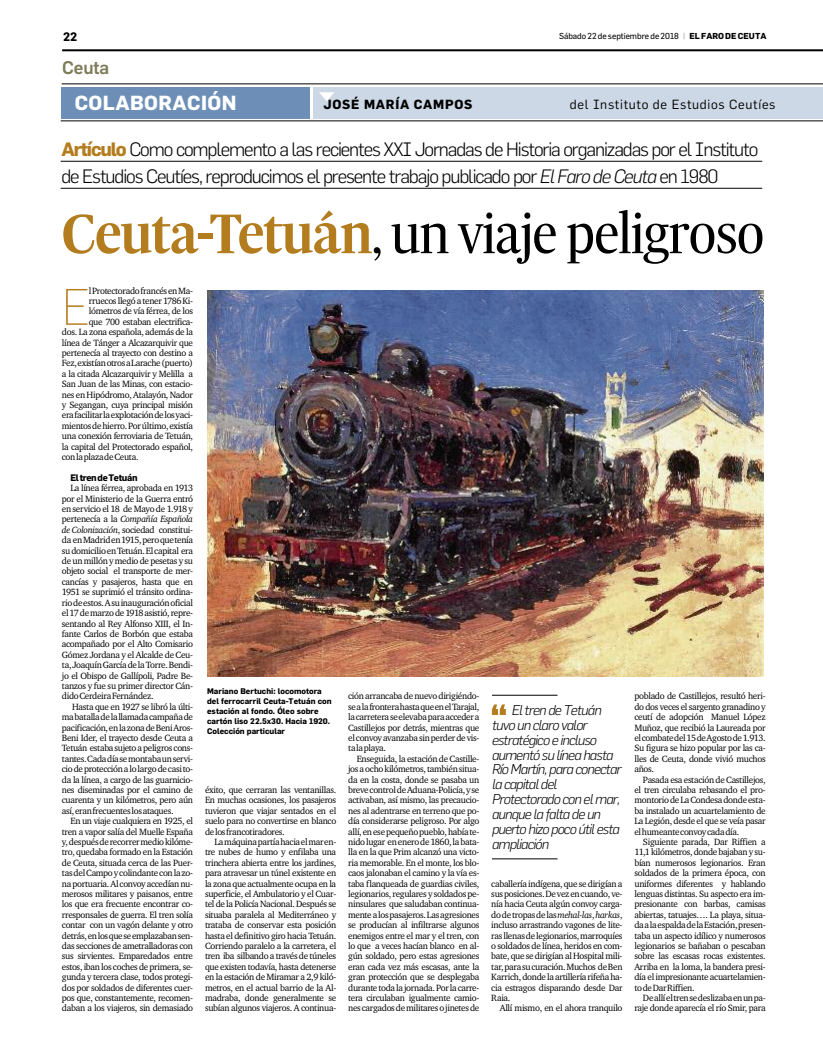
<style>
.page{position:relative;width:823px;height:1049px;background:#fff}
.page>*{position:absolute;margin:0;border:0;box-sizing:border-box;transform-origin:0 0}
.t1{font:60px "Expresso Titulos";letter-spacing:-.035em;color:#000}
.t2{font:200 50.2px "Flama";color:#b37c1e}
.t3{font:700 20px "Flama";letter-spacing:.02em;color:#fff}
.t4{font:300 19px/27px "Flama";letter-spacing:-.06em;color:#000}
.t5{font:500 18px "Flama";letter-spacing:-.005em;color:#7d7c58}
.t6{font:italic 300 14px/14.9px "Flama";letter-spacing:-.06em;color:#000}
.t7{font:13px "Flama";letter-spacing:.05em;color:#000}
.t8{font:700 13px "Flama";letter-spacing:.055em;color:#000}
.t9{font:700 12px "Flama";color:#000}
.t10{font:9.3px/10.4px "Charter ITC";letter-spacing:-.035em;color:#000;text-align:justify}
.t11{font:700 9.3px "Flama";letter-spacing:-.035em;color:#000}
.t12{font:8.5px "Flama Basic";letter-spacing:-.005em;color:#000}
.t13{font:700 8px/10px "Flama";color:#000}
.s1{font-family:"Flama";font-weight:200}
.s2{font-family:"Flama";font-weight:700}
.s3{font-weight:700;color:#b37c1e}
.s4{font-style:italic}
</style>
<div class="page">
<hr style="left:61px;top:161px;width:700px;height:1px;background:#000">
<hr style="left:61px;top:188px;width:700px;height:1px;background:#000">
<hr style="left:62px;top:49px;width:760px;height:2px;background:#000">
<hr style="left:62px;top:84px;width:760px;height:1px;background:#000">
<hr style="left:61px;top:121px;width:761px;height:1px;background:#000">
<div style="left:314px;top:87px;width:508px;height:31px;background:#ccd8e6"></div>
<div style="left:61px;top:87px;width:248px;height:31px;background:#6d8fb7"></div>
<img style="left:207px;top:290px;width:556px;height:386px">
<hr style="left:491px;top:859px;width:66px;height:1px;background:#000">
<hr style="left:491px;top:695px;width:66px;height:1px;background:#000">
<svg style="left:491px;top:704px;width:14px;height:11px"></svg>
<p class="t9" style="left:63px;top:31px;width:16px">22</p>
<p class="t12" style="left:558px;top:32px;width:209px">Sábado 22 de septiembre de 2018 <span class="s1">|</span> <span class="s2">ELFARODECEUTA</span></p>
<h3 class="t5" style="left:62px;top:59px;width:49px">Ceuta</h3>
<h3 class="t3" style="left:75px;top:93px;width:163px">COLABORACIÓN</h3>
<h3 class="t8" style="left:323px;top:98px;width:150px">JOSÉ MARÍA CAMPOS</h3>
<h3 class="t7" style="left:569px;top:98px;width:207px">del Instituto de Estudios Ceutíes</h3>
<h3 class="t4" style="left:61px;top:137px;width:698px"><span class="s3">Artículo</span> Como complemento a las recientes XXI Jornadas de Historia organizadas por el Instituto de Estudios Ceutíes, reproducimos el presente trabajo publicado por <span class="s4">El Faro de Ceuta</span> en 1980</h3>
<h1 class="t1" style="left:61px;top:212px;width:705px"><span class="s3">Ceuta-Tetuán</span>, un viaje peligroso</h1>
<h2 class="t2" style="left:62px;top:283px;width:30px">E</h2>
<p class="t10" style="left:89px;top:285px;width:106px">lProtectoradofrancésenMa-</p>
<p class="t10" style="left:89px;top:296px;width:106px">rruecos llegóatener1786Ki-</p>
<p class="t10" style="left:89px;top:306px;width:106px">lómetros de vía férrea, de los</p>
<p class="t10" style="left:89px;top:316px;width:106px">que 700 estaban electrifica-</p>
<p class="t10" style="left:62px;top:327px;width:133px">dos. La zona española, además de la</p>
<p class="t10" style="left:62px;top:337px;width:133px">línea de Tánger a Alcazarquivir que</p>
<p class="t10" style="left:62px;top:348px;width:133px">pertenecía al trayecto con destino a</p>
<p class="t10" style="left:62px;top:358px;width:133px">Fez,existíanotrosaLarache(puerto)</p>
<p class="t10" style="left:62px;top:368px;width:133px">a la citada Alcazarquivir y Melilla a</p>
<p class="t10" style="left:62px;top:379px;width:133px">San Juan de las Minas, con estacio-</p>
<p class="t10" style="left:62px;top:389px;width:133px">nes en Hipódromo, Atalayón, Nador</p>
<p class="t10" style="left:62px;top:400px;width:133px">y Segangan, cuya principal misión</p>
<p class="t10" style="left:62px;top:410px;width:133px">erafacilitarlaexplotacióndelosyaci-</p>
<p class="t10" style="left:62px;top:420px;width:133px">mientosdehierro.Porúltimo,existía</p>
<p class="t10" style="left:62px;top:431px;width:133px">una conexión ferroviaria de Tetuán,</p>
<p class="t10" style="left:62px;top:441px;width:133px">la capital del Protectorado español,</p>
<p class="t10" style="left:62px;top:452px;width:78px">conlaplazadeCeuta.</p>
<p class="t11" style="left:70px;top:473px;width:69px">EltrendeTetuán</p>
<p class="t10" style="left:62px;top:483px;width:133px;text-indent:9px">La línea férrea, aprobada en 1913 por el Ministerio de la Guerra entró en servicio el 18 de Mayo de 1.918 y pertenecía a la <span class="s4">Compañía Española de Colonización</span>, sociedad constitui&shy;da enMadriden1915,peroquetenía sudomicilioenTetuán.Elcapital era de un millón y medio de pesetas y su objeto social el transporte de mer&shy;cancías y pasajeros, hasta que en 1951 se suprimió el tránsito ordina&shy;riodeestos.Asuinauguraciónoficial el17demarzode1918asistió,repre&shy;sentando al Rey Alfonso XIII, el In&shy;fante Carlos de Borbón que estaba acompañado por el Alto Comisario Gómez Jordana y el Alcalde de Ceu&shy;ta,JoaquínGarcíadelaTorre.Bendi&shy;jo el Obispo de Gallípoli, Padre Be&shy;tanzos y fue su primer director Cán&shy;didoCerdeiraFernández.</p>
<p class="t10" style="left:62px;top:701px;width:133px;text-indent:10px">Hasta que en 1927 se libró la últi&shy;mabatalladelallamadacampañade pacificación,enlazonadeBeniAros-Beni Ider, el trayecto desde Ceuta a Tetuán estabasujetoapeligroscons&shy;tantes.Cadadíasemontabaunservi&shy;ciodeprotecciónalolargodecasito&shy;da la línea, a cargo de las guarnicio&shy;nes diseminadas por el camino de cuarenta y un kilómetros, pero aún así,eranfrecuenteslosataques.</p>
<p class="t10" style="left:62px;top:816px;width:133px;text-indent:9px">En un viaje cualquiera en 1925, el tren a vapor salía del Muelle España y,despuésderecorrermediokilóme&shy;tro, quedaba formado en la Estación de Ceuta, situada cerca de las Puer&shy;tasdelCampoycolindanteconlazo&shy;naportuaria.Alconvoyaccedíannu&shy;merosos militares y paisanos, entre los que era frecuente encontrar co&shy;rresponsales de guerra. El tren solía contar con un vagón delante y otro detrás,enlosqueseemplazabansen&shy;das secciones de ametralladoras con sus sirvientes. Emparedados entre estos, iban los coches de primera, se&shy;gunda y tercera clase, todos protegi&shy;dos por soldados de diferentes cuer&shy;pos que, constantemente, recomen&shy;daban a los viajeros, sin demasiado</p>
<p class="t13" style="left:207px;top:687px;width:126px">Mariano Bertuchi: locomotora del ferrocarril Ceuta-Tetuán con estación al fondo. Óleo sobre cartón liso 22.5x30. Hacia 1920.<br>Colección particular</p>
<p class="t10" style="left:205px;top:784px;width:133px">éxito, que cerraran las ventanillas.<br>En muchas ocasiones, los pasajeros tuvieron que viajar sentados en el suelo para no convertirse en blanco delosfrancotiradores.</p>
<p class="t10" style="left:205px;top:836px;width:133px;text-indent:9px">Lamáquinapartíahaciaelmaren&shy;tre nubes de humo y enfilaba una trinchera abierta entre los jardines, para atravesar un túnel existente en la zona que actualmente ocupa en la superficie, el Ambulatorio y el Cuar&shy;tel de la Policía Nacional. Después se situaba paralela al Mediterráneo y trataba de conservar esta posición hasta el definitivo giro hacia Tetuán.<br>Corriendo paralelo a la carretera, el tren iba silbando a través de túneles que existen todavía, hasta detenerse en la estación de Miramar a 2,9 kiló&shy;metros, en el actual barrio de la Al&shy;madraba, donde generalmente se subían algunos viajeros. A continua-</p>
<p class="t10" style="left:348px;top:691px;width:133px">ción arrancaba de nuevo dirigiéndo&shy;sealafronterahastaqueenelTarajal, lacarreteraseelevabaparaaccedera Castillejos por detrás, mientras que elconvoyavanzabasinperderdevis&shy;talaplaya.</p>
<p class="t10" style="left:348px;top:753px;width:133px;text-indent:9px">Enseguida, la estación de Castille&shy;josaochokilómetros,tambiénsitua&shy;da en la costa, donde se pasaba un brevecontroldeAduana-Policía,yse activaban, así mismo, las precaucio&shy;nes al adentrarse en terreno que po&shy;día considerarse peligroso. Por algo allí,enesepequeñopueblo,habíate&shy;nidolugar enenerode1860,labata&shy;lla en la que Prim alcanzó una victo&shy;ria memorable. En el monte, los blo&shy;caos jalonaban el camino y la vía es&shy;taba flanqueada de guardias civiles, legionarios, regulares y soldados pe&shy;ninsulares que saludaban continua&shy;mentealospasajeros.Lasagresiones se producían al infiltrarse algunos enemigos entre el mar y el tren, con lo que a veces hacían blanco en al&shy;gún soldado, pero estas agresiones eran cada vez más escasas, ante la gran protección que se desplegaba durantetodalajornada.Porlacarre&shy;tera circulaban igualmente camio&shy;nescargadosdemilitaresojinetesde</p>
<h3 class="t6" style="left:491px;top:703px;width:131px;text-indent:20px">El tren de Tetuán tuvo un claro valor estratégico e incluso aumentó su línea hasta<br>Río Martín, para conectar la capital del<br>Protectorado con el mar, aunque la falta de un puerto hizo poco útil esta ampliación</h3>
<p class="t10" style="left:491px;top:878px;width:133px">caballería indígena, que se dirigían a susposiciones.Devezencuando,ve&shy;nía hacia Ceuta algún convoy carga&shy;dodetropasdelas<span class="s4">mehal-las</span>,<span class="s4">harkas</span>, incluso arrastrando vagones de lite&shy;ras llenasdelegionarios,marroquíes o soldados de línea, heridos en com&shy;bate, que se dirigían al Hospital mili&shy;tar,parasucuración.Muchos deBen Karrich,dondelaartilleríarifeñaha&shy;cia estragos disparando desde Dar Raia.</p>
<p class="t10" style="left:499px;top:1003px;width:124px">Allí mismo, en el ahora tranquilo</p>
<p class="t10" style="left:634px;top:691px;width:133px">poblado de Castillejos, resultó heri&shy;do dos veces el sargento granadino y ceutí de adopción Manuel López Muñoz, que recibió la Laureada por elcombatedel15deAgostode1.913.<br>Su figura se hizo popular por las ca&shy;lles de Ceuta, donde vivió muchos años.</p>
<p class="t10" style="left:634px;top:774px;width:133px;text-indent:9px">Pasada esa estación de Castillejos, el tren circulaba rebasando el pro&shy;montoriodeLaCondesadondeesta&shy;ba instalado un acuartelamiento de La Legión, desde el que se veía pasar elhumeanteconvoycadadía.</p>
<p class="t10" style="left:634px;top:836px;width:133px;text-indent:9px">Siguiente parada, Dar Riffien a 11,1 kilómetros, donde bajaban y su&shy;bían numerosos legionarios. Eran soldados de la primera época, con uniformes diferentes y hablando lenguas distintas. Su aspecto era im&shy;presionante con barbas, camisas abiertas, tatuajes…. La playa, situa&shy;daalaespaldadelaEstación,presen&shy;taba un aspecto idílico y numerosos legionarios se bañaban o pescaban sobre las escasas rocas existentes.<br>Arriba en la loma, la bandera presi&shy;día el impresionante acuartelamien&shy;todeDarRiffien.</p>
<p class="t10" style="left:634px;top:992px;width:133px;text-align:right">Deallíeltrensedeslizabaenunpa&shy;raje donde aparecía el río Smir, para</p>
</div>
